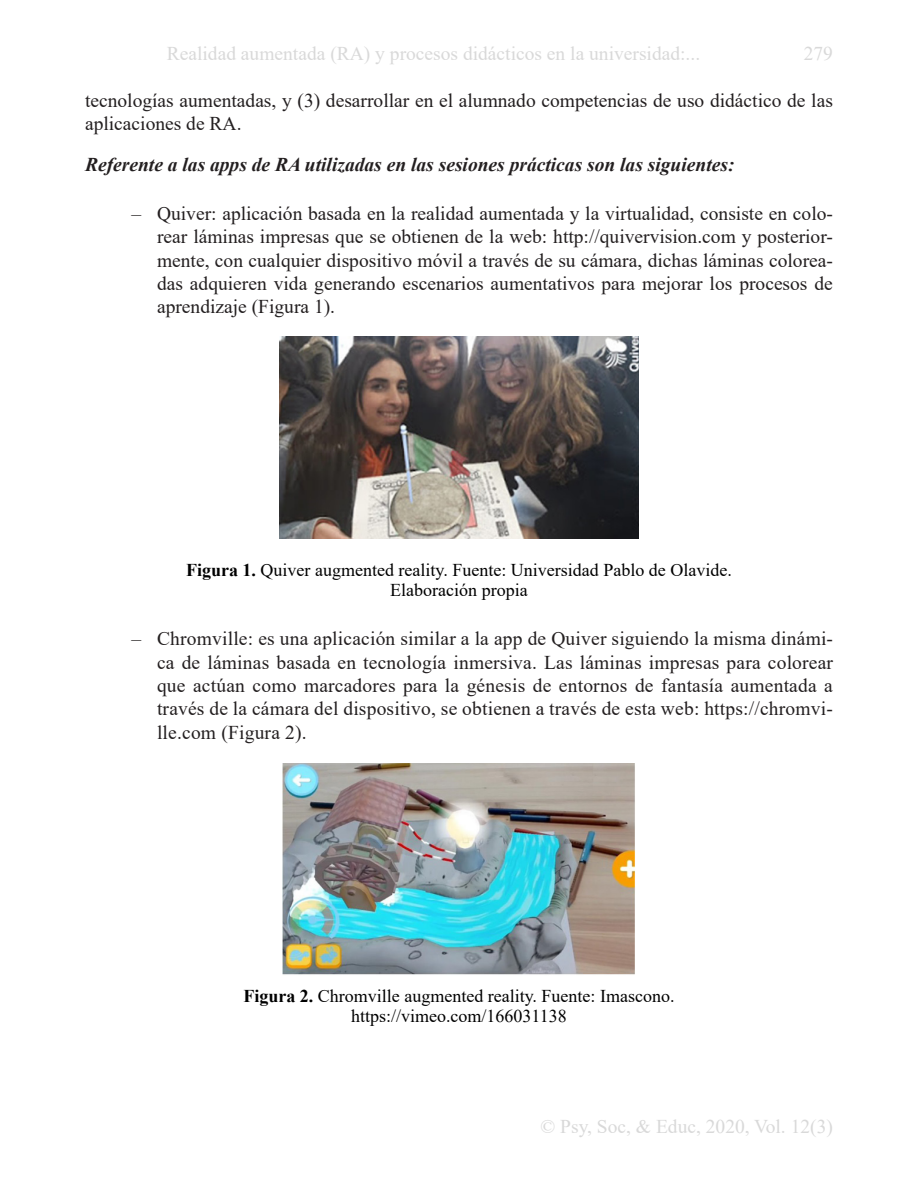
<style>
.page{position:relative;width:918px;height:1188px;background:#fff}
.page>*{position:absolute;margin:0;border:0;box-sizing:border-box;transform-origin:0 0}
.PARRAFOS_sin_sangrar{font:19.5px/23.4px "Times New Roman";color:#231f20;text-align:justify}
.t1{font:19.5px "Times New Roman";color:#d9d9d9}
.TILULO_2{font:italic 700 19.5px "Times New Roman";color:#231f20}
.TITULO_TABLA{font:18px/19.8px "Times New Roman";color:#000;text-align:center}
.s1{font-weight:700}
</style>
<div class="page">
<img style="left:279px;top:336px;width:360px;height:203px">
<img style="left:282px;top:763px;width:353px;height:212px">
<p class="t1" style="left:167px;top:40px;width:535px">Realidad aumentada (RA) y procesos didácticos en la universidad:...</p>
<p class="t1" style="left:804px;top:40px;width:31px">279</p>
<p class="PARRAFOS_sin_sangrar" style="left:85px;top:88px;width:749px">tecnologías aumentadas, y (3) desarrollar en el alumnado competencias de uso didáctico de las aplicaciones de RA.</p>
<p class="TILULO_2" style="left:85px;top:151px;width:651px">Referente a las apps de RA utilizadas en las sesiones prácticas son las siguientes:</p>
<p class="PARRAFOS_sin_sangrar" style="left:157px;top:201px;width:677px;text-indent:-26px">– Quiver: aplicación basada en la realidad aumentada y la virtualidad, consiste en colo&shy;rear láminas impresas que se obtienen de la web: http://quivervision.com y posterior&shy;mente, con cualquier dispositivo móvil a través de su cámara, dichas láminas colorea&shy;das adquieren vida generando escenarios aumentativos para mejorar los procesos de aprendizaje (Figura 1).</p>
<p class="TITULO_TABLA" style="left:186px;top:560px;width:547px"><span class="s1">Figura 1.</span> Quiver augmented reality. Fuente: Universidad Pablo de Olavide.<br>Elaboración propia</p>
<p class="PARRAFOS_sin_sangrar" style="left:157px;top:626px;width:678px;text-indent:-26px">– Chromville: es una aplicación similar a la app de Quiver siguiendo la misma dinámi&shy;ca de láminas basada en tecnología inmersiva. Las láminas impresas para colorear que actúan como marcadores para la génesis de entornos de fantasía aumentada a través de la cámara del dispositivo, se obtienen a través de esta web: https://chromvi&shy;lle.com (Figura 2).</p>
<p class="TITULO_TABLA" style="left:243px;top:985px;width:433px"><span class="s1">Figura 2.</span> Chromville augmented reality. Fuente: Imascono. https://vimeo.com/166031138</p>
<p class="t1" style="left:541px;top:1113px;width:294px">© Psy, Soc, &amp; Educ, 2020, Vol. 12(3)</p>
</div>
